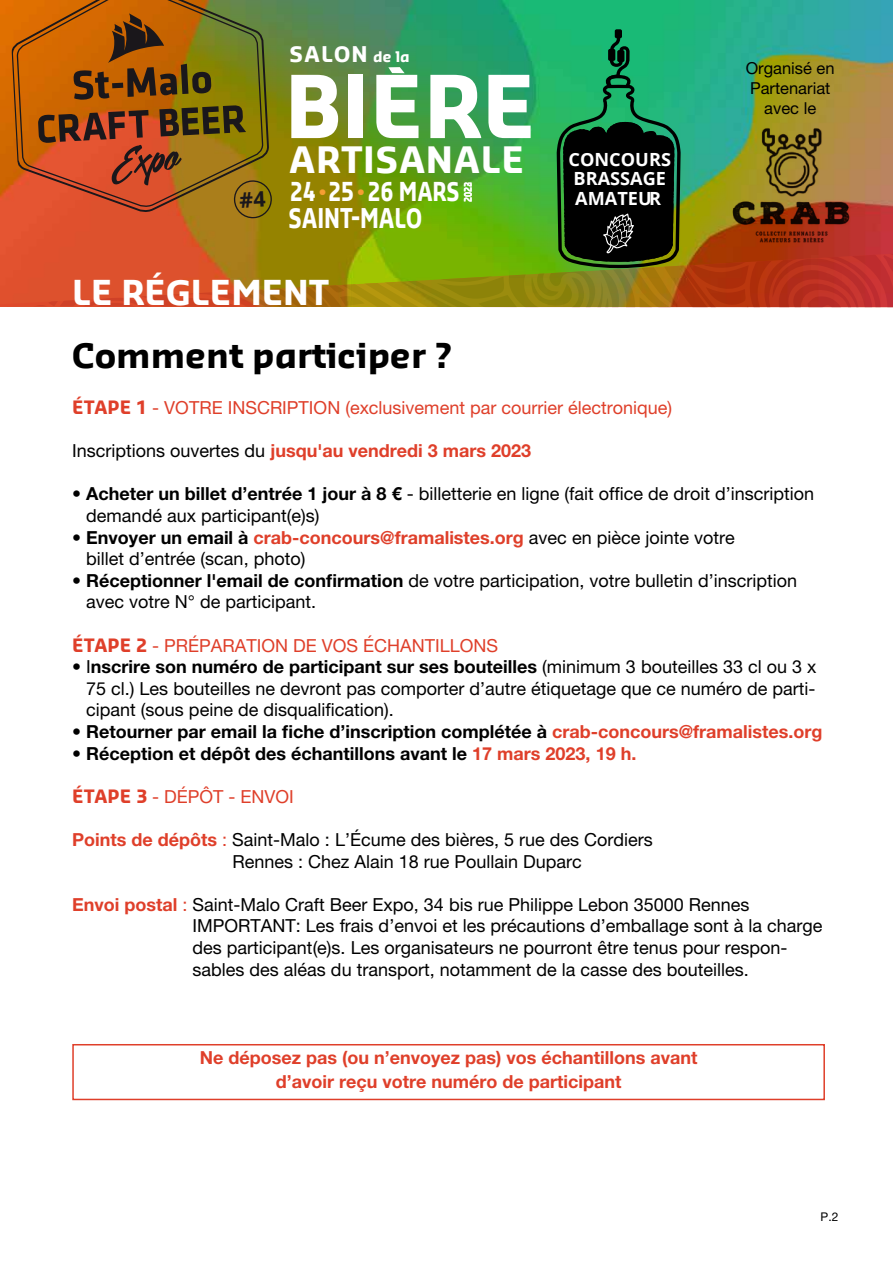
<style>
.page{position:relative;width:893px;height:1263px;background:#fff}
.page>*{position:absolute;margin:0;border:0;box-sizing:border-box;transform-origin:0 0}
.t1{font:700 84.3px "Sansa";color:#fff}
.t2{font:700 35.55px "Sansa";letter-spacing:.015em;color:#fff}
.t3{font:700 33.45px "Sansa";color:#000}
.t4{font:700 33.45px "Sansa";color:#fff}
.t5{font:700 26.55px "Sansa";color:#fff;scale:.78 1}
.t6{font:700 25.5px "Sansa";color:#fff;scale:.8 1}
.t7{font:700 21.15px "Sansa";letter-spacing:.05em;color:#fff}
.t8{font:700 18.15px/19.5px "Open Sans";color:#fff}
.t9{font:18px/21.6px "Helvetica Neue LT Pro";color:#000}
.t10{font:700 18px "Helvetica Neue LT Pro";color:#000}
.t11{font:700 18px/24px "Helvetica Neue LT Pro";color:#df3f2a;text-align:center}
.t12{font:18px "Helvetica Neue LT Pro";color:#df3f2a}
.t13{font:16.5px/19.8px "Helvetica Neue LT Pro";color:#000;text-align:center}
.t14{font:12px "Helvetica Neue LT Pro";color:#000}
.t15{font:700 10.2px "Sansa";color:#fff;scale:.8 1}
.s1{font-size:14.25px}
.s2{font-weight:600;font-size:15.3px;color:#f59e33}
.s3{font-family:"Sansa";font-weight:700}
.s4{font-weight:400;color:#000}
.s5{font-weight:700}
.s6{font-weight:700;color:#df3f2a}
.s7{font-weight:400}
.s8{color:#df3f2a}
</style>
<div class="page">
<img style="left:0;top:0;width:893px;height:13px">
<svg style="left:12px;top:0;width:256px;height:13px;background:#ae6b13"></svg>
<div style="left:72px;top:1044px;width:753px;height:56px;border:2px solid #df3f2a"></div>
<img style="left:0;top:13px;width:893px;height:295px">
<p class="t7" style="left:290px;top:40px;width:122px">SALON <span class="s1">de la</span></p>
<h1 class="t1" style="left:285px;top:52px;width:253px">BIERE</h1>
<h2 class="t2" style="left:289px;top:136px;width:237px">ARTISANALE</h2>
<h3 class="t6" style="left:290px;top:175px;width:213px">24 <span class="s2">•</span>25 <span class="s2">•</span> 26 MARS</h3>
<p class="t15" style="left:461px;top:187px;width:8px;rotate:-90deg">2</p>
<p class="t15" style="left:461px;top:202px;width:27px;rotate:-90deg">2023</p>
<h3 class="t5" style="left:288px;top:201px;width:173px">SAINT-MALO</h3>
<h3 class="t4" style="left:72px;top:271px;width:258px">LE RÉGLEMENT</h3>
<p class="t8" style="left:568px;top:149px;width:104px">CONCOURS<br>BRASSAGE</p>
<p class="t8" style="left:575px;top:188px;width:87px">AMATEUR</p>
<p class="t13" style="left:746px;top:58px;width:90px">Organisé en<br>Partenariat avec le</p>
<h3 class="t3" style="left:72px;top:334px;width:381px">Comment participer ?</h3>
<p class="t12" style="left:72px;top:397px;width:601px"><span class="s3">ÉTAPE 1</span> - VOTRE INSCRIPTION (exclusivement par courrier électronique)</p>
<p class="t11" style="left:72px;top:438px;width:460px"><span class="s4">Inscriptions ouvertes du</span> jusqu'au vendredi 3 mars 2023</p>
<p class="t9" style="left:86px;top:483px;width:729px;text-indent:-14px">• <span class="s5">Acheter un billet d’entrée 1 jour à 8 €</span> - billetterie en ligne (fait office de droit d’inscription demandé aux participant(e)s)</p>
<p class="t9" style="left:86px;top:526px;width:650px;text-indent:-14px">• <span class="s5">Envoyer un email à</span> <span class="s6">crab-concours@framalistes.org</span> avec en pièce jointe votre billet d’entrée (scan, photo)</p>
<p class="t9" style="left:86px;top:569px;width:712px;text-indent:-14px">• <span class="s5">Réceptionner l'email de confirmation</span> de votre participation, votre bulletin d’inscription avec votre N° de participant.</p>
<p class="t12" style="left:72px;top:634px;width:427px"><span class="s3">ÉTAPE 2</span> - PRÉPARATION DE VOS ÉCHANTILLONS</p>
<p class="t9" style="left:86px;top:656px;width:732px;text-align:justify;text-indent:-14px">• I<span class="s5">nscrire son numéro de participant sur ses bouteilles</span> (minimum 3 bouteilles 33 cl ou 3 x 75 cl.) Les bouteilles ne devront pas comporter d’autre étiquetage que ce numéro de parti&shy;cipant (sous peine de disqualification).</p>
<p class="t10" style="left:72px;top:720px;width:752px"><span class="s7">•</span> Retourner par email la fiche d’inscription complétée à <span class="s8">crab-concours@framalistes.org</span></p>
<p class="t10" style="left:72px;top:742px;width:566px"><span class="s7">•</span> Réception et dépôt des échantillons avant le <span class="s8">17 mars 2023, 19 h.</span></p>
<p class="t12" style="left:72px;top:786px;width:223px"><span class="s3">ÉTAPE 3</span> - DÉPÔT - ENVOI</p>
<p class="t9" style="left:232px;top:828px;width:422px;text-indent:-160px"><span class="s6">Points de dépôts</span> <span class="s8">:</span> Saint-Malo : L’Écume des bières, 5 rue des Cordiers<br>Rennes : Chez Alain 18 rue Poullain Duparc</p>
<p class="t9" style="left:193px;top:893px;width:631px;text-indent:-120px"><span class="s6">Envoi postal</span> <span class="s8">:</span> Saint-Malo Craft Beer Expo, 34 bis rue Philippe Lebon 35000 Rennes IMPORTANT: Les frais d’envoi et les précautions d’emballage sont à la charge des participant(e)s. Les organisateurs ne pourront être tenus pour respon&shy;sables des aléas du transport, notamment de la casse des bouteilles.</p>
<p class="t11" style="left:200px;top:1046px;width:499px">Ne déposez pas (ou n’envoyez pas) vos échantillons avant d’avoir reçu votre numéro de participant</p>
<p class="t14" style="left:821px;top:1210px;width:19px">P.2</p>
</div>
